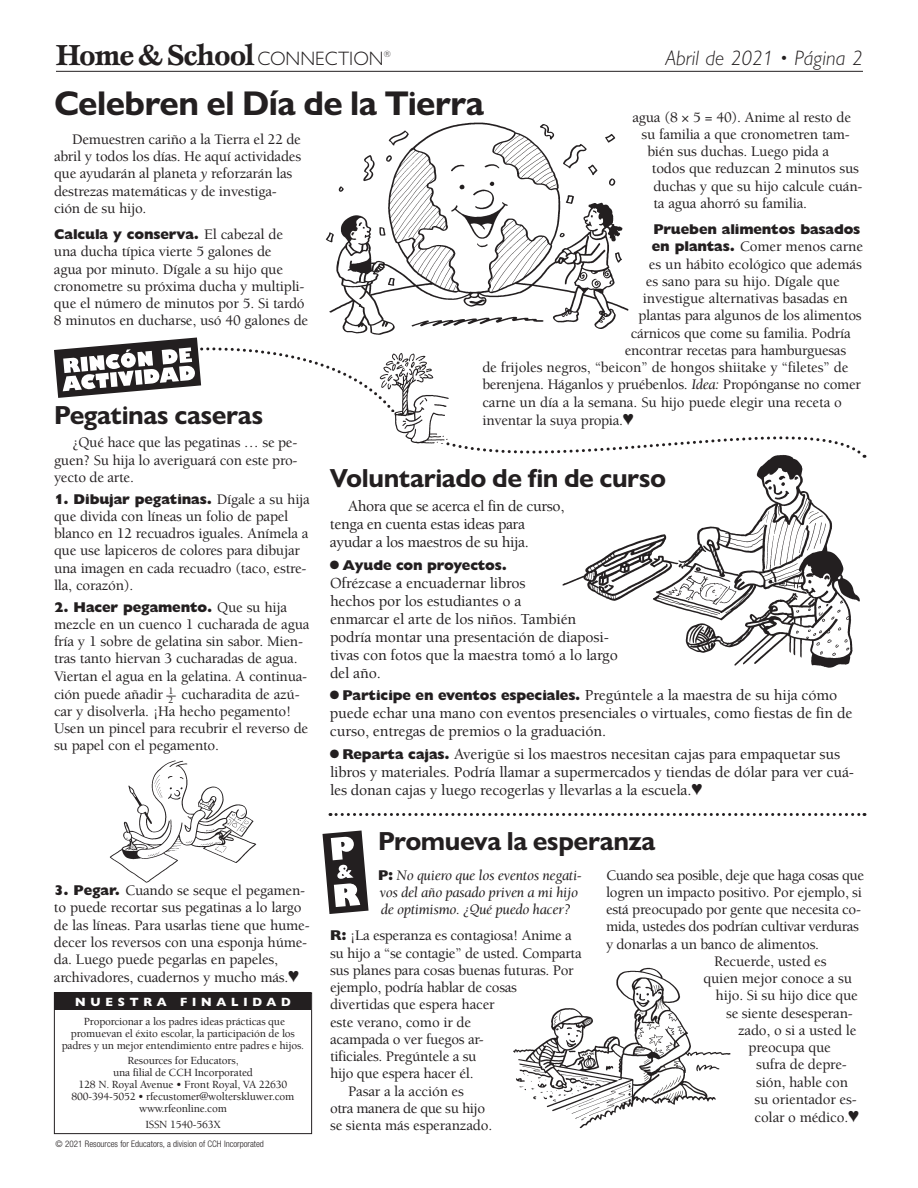
<style>
.page{position:relative;width:918px;height:1188px;background:#fff}
.page>*{position:absolute;margin:0;border:0;box-sizing:border-box;transform-origin:0 0}
.t1{font:700 34.5px "Gill Sans Nova";letter-spacing:-.015em;color:#231f20}
.t2{font:700 30px "Esprit Std";letter-spacing:-.04em;color:#231f20}
.t3{font:700 26.25px "Gill Sans Nova";letter-spacing:-.015em;color:#231f20}
.t4{font:italic 300 21px "Gill Sans Nova";color:#231f20}
.t5{font:500 15.75px/18px "Berkeley Std";letter-spacing:-.01em;color:#231f20}
.t6{font:500 15px/17.2px "Berkeley Std";letter-spacing:-.015em;color:#231f20}
.t7{font:italic 15px/17.2px "Berkeley Std";letter-spacing:-.02em;color:#231f20}
.t8{font:800 14.25px "Gill Sans Nova";letter-spacing:-.01em;color:#231f20}
.t9{font:800 12px "Gill Sans Nova";letter-spacing:.4em;color:#fff}
.t10{font:500 11.25px/12px "Berkeley Std";letter-spacing:-.015em;color:#231f20;text-align:center}
.t11{font:300 condensed 9px "Helvetica Neue";color:#231f20}
.s1{font-family:"Gill Sans Nova";font-weight:300;font-size:19.5px}
.s2{font-family:"Gill Sans Nova";font-weight:800;font-size:14.25px}
.s3{font-weight:400;font-style:italic}
.s4{font-family:"Berkeley Std";font-weight:500;font-size:15px}
.s5{font-size:13.35px}
.s6{font-family:"Gill Sans Nova";font-weight:800;font-style:normal;font-size:14.25px}
</style>
<div class="page">
<svg style="left:452px;top:436px;width:414px;height:22px"></svg>
<svg style="left:330px;top:813px;width:535px;height:3px"></svg>
<hr style="left:56px;top:71px;width:807px;height:1px;background:#231f20">
<div style="left:54px;top:992px;width:258px;height:142px;border:1px solid #231f20"></div>
<div style="left:55px;top:992px;width:256px;height:18px;background:#231f20"></div>
<svg style="left:322px;top:831px;width:47px;height:83px"></svg>
<svg style="left:54px;top:337px;width:324px;height:61px"></svg>
<img style="left:109px;top:760px;width:148px;height:123px">
<img style="left:317px;top:122px;width:312px;height:226px">
<img style="left:513px;top:967px;width:218px;height:162px">
<img style="left:559px;top:453px;width:304px;height:215px">
<img style="left:378px;top:346px;width:74px;height:100px">
<h1 class="t2" style="left:56px;top:36px;width:336px">Home &amp; School <span class="s1">CONNECTION</span><sup>®</sup></h1>
<h1 class="t4" style="left:665px;top:45px;width:199px">Abril de 2021 • Página 2</h1>
<h2 class="t1" style="left:54px;top:82px;width:432px">Celebren el Día de la Tierra</h2>
<p class="t6" style="left:632px;top:109px;width:220px">agua (8 × 5 = 40). Anime al resto de</p>
<p class="t6" style="left:641px;top:126px;width:210px">su familia a que cronometren tam-</p>
<p class="t6" style="left:647px;top:143px;width:183px">bién sus duchas. Luego pida a</p>
<p class="t6" style="left:652px;top:160px;width:209px">todos que reduzcan 2 minutos sus</p>
<p class="t6" style="left:653px;top:178px;width:211px">duchas y que su hijo calcule cuán-</p>
<p class="t6" style="left:653px;top:195px;width:155px">ta agua ahorró su familia.</p>
<p class="t8" style="left:653px;top:220px;width:208px">Prueben alimentos basados</p>
<p class="t6" style="left:652px;top:238px;width:213px"><span class="s2">en plantas.</span> Comer menos carne</p>
<p class="t6" style="left:649px;top:256px;width:214px">es un hábito ecológico que además</p>
<p class="t6" style="left:646px;top:273px;width:195px">es sano para su hijo. Dígale que</p>
<p class="t6" style="left:643px;top:290px;width:207px">investigue alternativas basadas en</p>
<p class="t6" style="left:638px;top:307px;width:225px">plantas para algunos de los alimentos</p>
<p class="t6" style="left:631px;top:325px;width:221px">cárnicos que come su familia. Podría</p>
<p class="t6" style="left:625px;top:342px;width:223px">encontrar recetas para hamburguesas</p>
<p class="t6" style="left:482px;top:359px;width:367px">de frijoles negros, “beicon” de hongos shiitake y “filetes” de</p>
<p class="t6" style="left:482px;top:376px;width:380px">berenjena. Háganlos y pruébenlos. <span class="s3">Idea:</span> Propónganse no comer</p>
<p class="t6" style="left:482px;top:394px;width:361px">carne un día a la semana. Su hijo puede elegir una receta o</p>
<p class="t6" style="left:54px;top:131px;width:249px;text-indent:18px">Demuestren cariño a la Tierra el 22 de abril y todos los días. He aquí actividades que ayudarán al planeta <span class="s3">y</span> reforzarán las destrezas matemáticas y de investiga&shy;ción de su hijo.</p>
<p class="t8" style="left:54px;top:225px;width:231px">Calcula y conserva. <span class="s4">El cabezal de</span></p>
<p class="t6" style="left:54px;top:243px;width:256px">una ducha típica vierte 5 galones de<br>agua por minuto. Dígale a su hijo que cronometre su próxima ducha y multipli&shy;que el número de minutos por 5. Si tardó 8 minutos en ducharse, usó 40 galones de</p>
<p class="t3" style="left:54px;top:399px;width:211px">Pegatinas caseras</p>
<p class="t6" style="left:482px;top:412px;width:153px">inventar la suya propia.♥</p>
<p class="t6" style="left:54px;top:434px;width:245px;text-align:justify;text-indent:18px">¿Qué hace que las pegatinas … se pe&shy;guen? Su hija lo averiguará con este pro&shy;yecto de arte.</p>
<p class="t8" style="left:54px;top:490px;width:257px">1. Dibujar pegatinas. <span class="s4">Dígale a su hija</span></p>
<p class="t6" style="left:54px;top:508px;width:256px">que divida con líneas un folio de papel blanco en 12 recuadros iguales. Anímela a que use lapiceros de colores para dibujar una imagen en cada recuadro (taco, estre&shy;lla, corazón).</p>
<p class="t8" style="left:54px;top:598px;width:235px">2. Hacer pegamento. <span class="s4">Que su hija</span></p>
<p class="t6" style="left:54px;top:616px;width:257px">mezcle en un cuenco 1 cucharada de agua fría y 1 sobre de gelatina sin sabor. Mien&shy;tras tanto hiervan 3 cucharadas de agua.<br>Viertan el agua en la gelatina. A continua&shy;ción puede añadir <sup>1</sup><span class="s5">–</span><sub>2</sub> cucharadita de azú&shy;car y disolverla. ¡Ha hecho pegamento!<br>Usen un pincel para recubrir el reverso de su papel con el pegamento.</p>
<p class="t3" style="left:330px;top:462px;width:338px">Voluntariado de fin de curso</p>
<p class="t5" style="left:330px;top:497px;width:236px;text-indent:18px">Ahora que se acerca el fin de curso, tenga en cuenta estas ideas para ayudar a los maestros de su hija.</p>
<p class="t8" style="left:330px;top:556px;width:178px">● Ayude con proyectos.</p>
<p class="t5" style="left:330px;top:574px;width:289px">Ofrézcase a encuadernar libros<br>hechos por los estudiantes o a<br>enmarcar el arte de los niños. También podría montar una presentación de diaposi&shy;tivas con fotos que la maestra tomó a lo largo del año.</p>
<p class="t5" style="left:330px;top:686px;width:524px">● <span class="s2">Participe en eventos especiales.</span> Pregúntele a la maestra de su hija cómo puede echar una mano con eventos presenciales o virtuales, como fiestas de fin de curso, entregas de premios o la graduación.</p>
<p class="t5" style="left:330px;top:745px;width:526px">● <span class="s2">Reparta cajas.</span> Averigüe si los maestros necesitan cajas para empaquetar sus libros y materiales. Podría llamar a supermercados y tiendas de dólar para ver cuá&shy;les donan cajas y luego recogerlas y llevarlas a la escuela.♥</p>
<p class="t6" style="left:54px;top:882px;width:257px"><span class="s2">3. Pegar.</span> Cuando se seque el pegamen&shy;to puede recortar sus pegatinas a lo largo de las líneas. Para usarlas tiene que hume&shy;decer los reversos con una esponja húme&shy;da. Luego puede pegarlas en papeles, archivadores, cuadernos y mucho más.♥</p>
<p class="t9" style="left:75px;top:994px;width:217px">NUESTRA FINALIDAD</p>
<p class="t10" style="left:62px;top:1016px;width:244px">Proporcionar a los padres ideas prácticas que promuevan el éxito escolar, la participación de los padres y un mejor entendimiento entre padres e hijos.</p>
<p class="t10" style="left:72px;top:1055px;width:224px">Resources for Educators,<br>una filial de CCH Incorporated<br>128 N. Royal Avenue • Front Royal, VA 22630<br>800-394-5052 • rfecustomer@wolterskluwer.com www.rfeonline.com</p>
<p class="t10" style="left:145px;top:1119px;width:77px">ISSN 1540-563X</p>
<p class="t11" style="left:56px;top:1139px;width:210px">© 2021 Resources for Educators, a division of CCH Incorporated</p>
<h2 class="t3" style="left:378px;top:825px;width:279px">Promueva la esperanza</h2>
<p class="t7" style="left:378px;top:867px;width:205px"><span class="s6">P:</span> No quiero que los eventos negati&shy;vos del año pasado priven a mi hijo de optimismo. ¿Qué puedo hacer?</p>
<p class="t6" style="left:330px;top:927px;width:243px"><span class="s2">R:</span> ¡La esperanza es contagiosa! Anime a</p>
<p class="t6" style="left:330px;top:945px;width:253px">su hijo a “se contagie” de usted. Comparta</p>
<p class="t6" style="left:330px;top:962px;width:245px">sus planes para cosas buenas futuras. Por</p>
<p class="t6" style="left:330px;top:979px;width:189px">ejemplo, podría hablar de cosas</p>
<p class="t6" style="left:330px;top:996px;width:166px">divertidas que espera hacer</p>
<p class="t6" style="left:330px;top:1014px;width:143px">este verano, como ir de</p>
<p class="t6" style="left:330px;top:1031px;width:155px">acampada o ver fuegos ar-</p>
<p class="t6" style="left:330px;top:1048px;width:148px">tificiales. Pregúntele a su</p>
<p class="t6" style="left:330px;top:1065px;width:145px">hijo que espera hacer él.</p>
<p class="t6" style="left:348px;top:1083px;width:117px">Pasar a la acción es</p>
<p class="t6" style="left:330px;top:1100px;width:157px">otra manera de que su hijo</p>
<p class="t6" style="left:330px;top:1117px;width:164px">se sienta más esperanzado.</p>
<p class="t6" style="left:606px;top:867px;width:260px">Cuando sea posible, deje que haga cosas que</p>
<p class="t6" style="left:606px;top:884px;width:258px">logren un impacto positivo. Por ejemplo, si</p>
<p class="t6" style="left:606px;top:901px;width:257px">está preocupado por gente que necesita co-</p>
<p class="t6" style="left:606px;top:918px;width:254px">mida, ustedes dos podrían cultivar verduras</p>
<p class="t6" style="left:606px;top:936px;width:215px">y donarlas a un banco de alimentos.</p>
<p class="t6" style="left:714px;top:953px;width:114px">Recuerde, usted es</p>
<p class="t6" style="left:704px;top:970px;width:150px">quien mejor conoce a su</p>
<p class="t6" style="left:716px;top:987px;width:144px">hijo. Si su hijo dice que</p>
<p class="t6" style="left:726px;top:1005px;width:128px">se siente desesperan-</p>
<p class="t6" style="left:738px;top:1022px;width:120px">zado, o si a usted le</p>
<p class="t6" style="left:749px;top:1039px;width:84px">preocupa que</p>
<p class="t6" style="left:756px;top:1056px;width:92px">sufra de depre-</p>
<p class="t6" style="left:756px;top:1074px;width:94px">sión, hable con</p>
<p class="t6" style="left:755px;top:1091px;width:104px">su orientador es-</p>
<p class="t6" style="left:755px;top:1109px;width:106px">colar o médico.♥</p>
</div>
